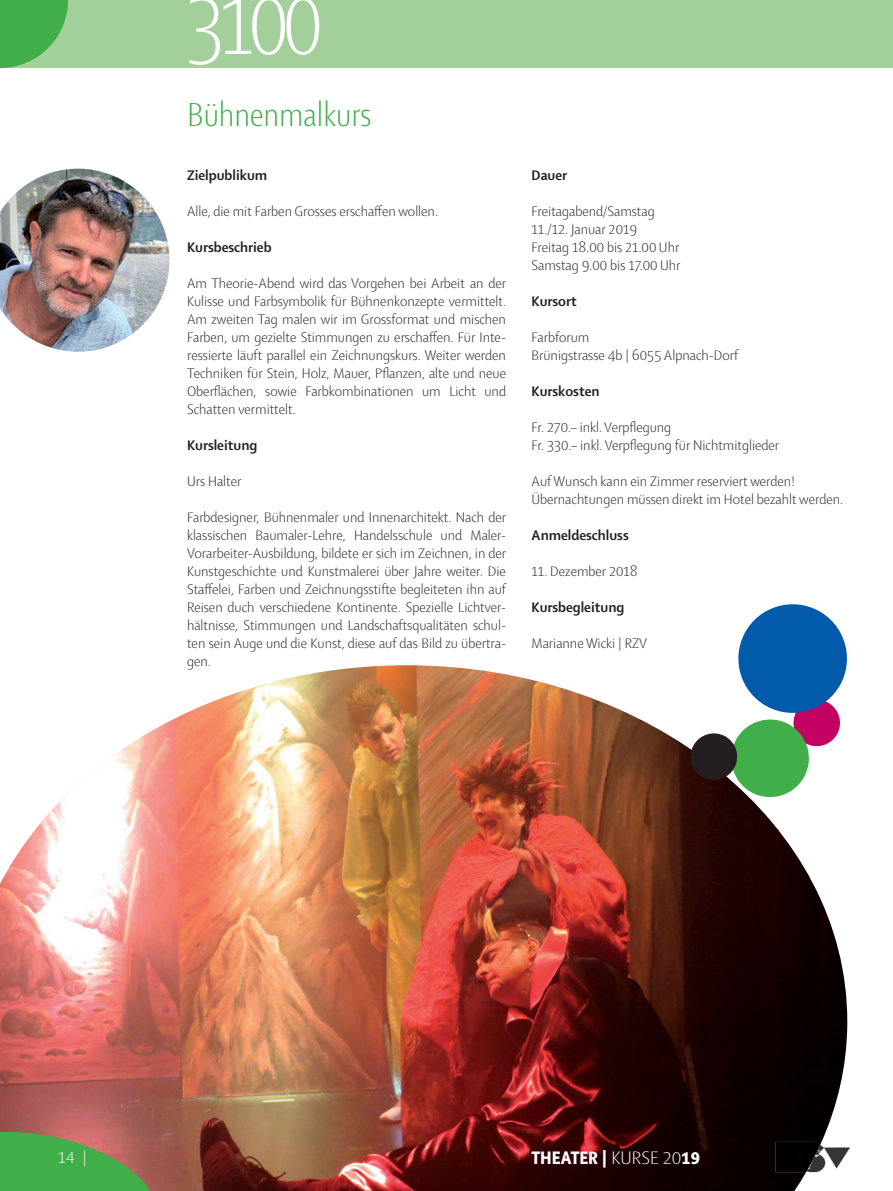
<style>
.page{position:relative;width:893px;height:1191px;background:#fff}
.page>*{position:absolute;margin:0;border:0;box-sizing:border-box;transform-origin:0 0}
.t1{font:300 condensed 93px "Shaker 2";color:#fff}
.t2{font:300 condensed 36px "Shaker 2";color:#40ae49}
.t3{font:800 condensed 19.5px "Shaker 2";color:#fff}
.t4{font:300 18px "Shaker 2";color:#fff}
.t5{font:300 15px/18px "Shaker 2";color:#231f20}
.t6{font:700 15px "Shaker 2";color:#231f20}
.s1{font-weight:300;font-stretch:normal}
</style>
<div class="page">
<img style="left:0;top:665px;width:847px;height:526px">
<img style="left:821px;top:1141px;width:29px;height:31px">
<img style="left:776px;top:1141px;width:45px;height:31px">
<div style="left:0;top:0;width:893px;height:68px;background:#a3cf9a"></div>
<svg style="left:0;top:0;width:68px;height:68px"></svg>
<svg style="left:0;top:1124px;width:163px;height:67px"></svg>
<img style="left:0;top:169px;width:169px;height:182px">
<svg style="left:687px;top:604px;width:160px;height:198px"></svg>
<h1 class="t1" style="left:187px;top:-37px;width:137px">3100</h1>
<h2 class="t2" style="left:187px;top:91px;width:186px">Bühnenmalkurs</h2>
<p class="t6" style="left:187px;top:165px;width:82px">Zielpublikum</p>
<p class="t5" style="left:187px;top:201px;width:252px">Alle, die mit Farben Grosses erschaffen wollen.</p>
<p class="t6" style="left:187px;top:237px;width:86px">Kursbeschrieb</p>
<p class="t5" style="left:187px;top:273px;width:320px;text-align:justify">Am Theorie-Abend wird das Vorgehen bei Arbeit an der Kulisse und Farbsymbolik für Bühnenkonzepte vermittelt.<br>Am zweiten Tag malen wir im Grossformat und mischen Farben, um gezielte Stimmungen zu erschaffen. Für Inte&shy;ressierte läuft parallel ein Zeichnungskurs. Weiter werden Techniken für Stein, Holz, Mauer, Pflanzen, alte und neue Oberflächen, sowie Farbkombinationen um Licht und Schatten vermittelt.</p>
<p class="t6" style="left:187px;top:435px;width:72px">Kursleitung</p>
<p class="t5" style="left:187px;top:471px;width:56px">Urs Halter</p>
<p class="t5" style="left:187px;top:507px;width:320px;text-align:justify">Farbdesigner, Bühnenmaler und Innenarchitekt. Nach der klassischen Baumaler-Lehre, Handelsschule und Maler-Vorarbeiter-Ausbildung, bildete er sich im Zeichnen, in der Kunstgeschichte und Kunstmalerei über Jahre weiter. Die Staffelei, Farben und Zeichnungsstifte begleiteten ihn auf Reisen duch verschiedene Kontinente. Spezielle Lichtver&shy;hältnisse, Stimmungen und Landschaftsqualitäten schul&shy;ten sein Auge und die Kunst, diese auf das Bild zu übertra&shy;gen.</p>
<p class="t6" style="left:531px;top:165px;width:37px">Dauer</p>
<p class="t5" style="left:531px;top:201px;width:150px">Freitagabend/Samstag<br>11./12. Januar 2019<br>Freitag 18.00 bis 21.00 Uhr<br>Samstag 9.00 bis 17.00 Uhr</p>
<p class="t6" style="left:531px;top:291px;width:47px">Kursort</p>
<p class="t5" style="left:531px;top:327px;width:208px">Farbforum<br>Brünigstrasse 4b | 6055 Alpnach-Dorf</p>
<p class="t6" style="left:531px;top:381px;width:70px">Kurskosten</p>
<p class="t5" style="left:531px;top:417px;width:249px">Fr. 270.– inkl. Verpflegung<br>Fr. 330.– inkl. Verpflegung für Nichtmitglieder</p>
<p class="t5" style="left:531px;top:471px;width:313px">Auf Wunsch kann ein Zimmer reserviert werden!<br>Übernachtungen müssen direkt im Hotel bezahlt werden.</p>
<p class="t6" style="left:531px;top:525px;width:99px">Anmeldeschluss</p>
<p class="t5" style="left:531px;top:561px;width:108px">11. Dezember 2018</p>
<p class="t6" style="left:531px;top:597px;width:94px">Kursbegleitung</p>
<p class="t5" style="left:531px;top:633px;width:117px">Marianne Wicki | RZV</p>
<p class="t4" style="left:58px;top:1145px;width:30px">14 |</p>
<h3 class="t3" style="left:531px;top:1144px;width:170px">THEATER | <span class="s1">KURSE 20</span>19</h3>
</div>
